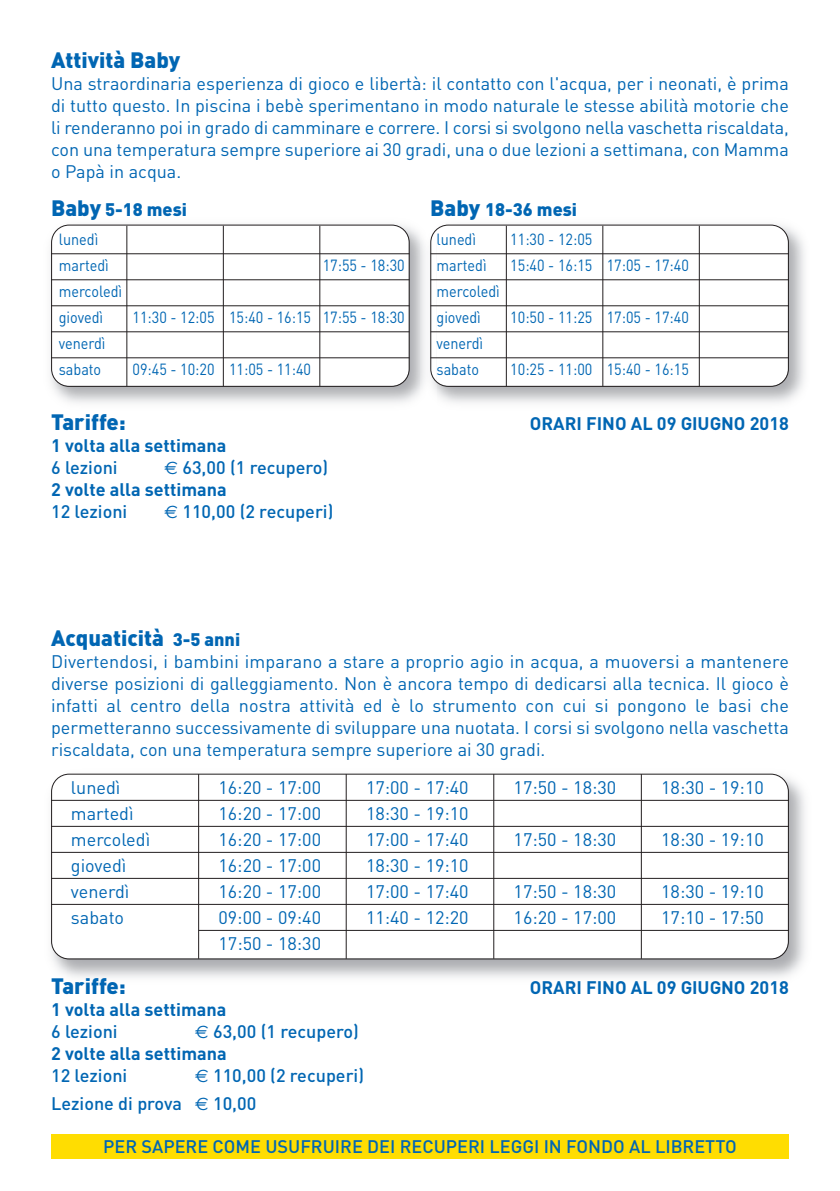
<style>
.page{position:relative;width:840px;height:1191px;background:#fff}
.page>*{position:absolute;margin:0;border:0;box-sizing:border-box;transform-origin:0 0}
.t1{font:900 22px "DINOT";color:#0166b3}
.t2{font:18px/22px "DINOT";color:#0166b3;text-align:justify}
.t3{font:700 18px/22px "DINOT";color:#0166b3}
.t4{font:500 18px/27.6px "DINOT";color:#0166b3}
.t5{font:900 18px "DINOT";color:#0166b3}
.t6{font:16px/26px "DINOT";color:#0166b3;scale:.9 1}
.s1{font-size:22px}
.s2{font-family:"Euro Sans";font-weight:400}
.s3{font-weight:500}
.s4{font-size:18px}
</style>
<div class="page">
<img style="left:51px;top:778px;width:754px;height:200px">
<svg style="left:52px;top:774px;width:735px;height:184px"></svg>
<div style="left:51px;top:773px;width:737px;height:186px;border:2px solid #231f20;border-radius:18px"></div>
<img style="left:50px;top:224px;width:755px;height:179px">
<svg style="left:52px;top:226px;width:356px;height:160px"></svg>
<div style="left:51px;top:225px;width:358px;height:162px;border:2px solid #231f20;border-radius:18px"></div>
<img style="left:420px;top:224px;width:16px;height:179px">
<svg style="left:436px;top:226px;width:351px;height:160px"></svg>
<img style="left:431px;top:231px;width:5px;height:150px">
<div style="left:430px;top:225px;width:358px;height:162px;border:2px solid #231f20;border-radius:18px"></div>
<hr style="left:51px;top:253px;width:358px;height:1px;background:#231f20">
<hr style="left:51px;top:279px;width:358px;height:1px;background:#231f20">
<hr style="left:51px;top:305px;width:358px;height:1px;background:#231f20">
<hr style="left:51px;top:331px;width:358px;height:1px;background:#231f20">
<hr style="left:51px;top:357px;width:358px;height:1px;background:#231f20">
<hr style="left:126px;top:226px;width:1px;height:160px;background:#231f20">
<hr style="left:223px;top:226px;width:1px;height:160px;background:#231f20">
<hr style="left:319px;top:226px;width:1px;height:160px;background:#231f20">
<hr style="left:430px;top:253px;width:358px;height:1px;background:#231f20">
<hr style="left:430px;top:279px;width:358px;height:1px;background:#231f20">
<hr style="left:430px;top:305px;width:358px;height:1px;background:#231f20">
<hr style="left:430px;top:331px;width:358px;height:1px;background:#231f20">
<hr style="left:430px;top:357px;width:358px;height:1px;background:#231f20">
<hr style="left:505px;top:226px;width:1px;height:160px;background:#231f20">
<hr style="left:602px;top:226px;width:1px;height:160px;background:#231f20">
<hr style="left:698px;top:226px;width:1px;height:160px;background:#231f20">
<hr style="left:51px;top:800px;width:737px;height:1px;background:#231f20">
<hr style="left:51px;top:826px;width:737px;height:1px;background:#231f20">
<hr style="left:51px;top:852px;width:737px;height:1px;background:#231f20">
<hr style="left:51px;top:878px;width:737px;height:1px;background:#231f20">
<hr style="left:51px;top:904px;width:737px;height:1px;background:#231f20">
<hr style="left:198px;top:930px;width:590px;height:1px;background:#231f20">
<hr style="left:198px;top:774px;width:1px;height:184px;background:#231f20">
<hr style="left:345px;top:774px;width:1px;height:184px;background:#231f20">
<hr style="left:493px;top:774px;width:1px;height:184px;background:#231f20">
<hr style="left:640px;top:774px;width:1px;height:184px;background:#231f20">
<div style="left:51px;top:1134px;width:737px;height:24px;background:#ffdd01"></div>
<p class="t1" style="left:51px;top:52px;width:131px">Attività Baby</p>
<p class="t2" style="left:51px;top:74px;width:739px">Una straordinaria esperienza di gioco e libertà: il contatto con l'acqua, per i neonati, è prima di tutto questo. In piscina i bebè sperimentano in modo naturale le stesse abilità motorie che li renderanno poi in grado di camminare e correre. I corsi si svolgono nella vaschetta riscaldata, con una temperatura sempre superiore ai 30 gradi, una o due lezioni a settimana, con Mamma o Papà in acqua.</p>
<p class="t5" style="left:51px;top:203px;width:137px"><span class="s1">Baby</span> 5-18 mesi</p>
<p class="t5" style="left:430px;top:203px;width:148px"><span class="s1">Baby</span> 18-36 mesi</p>
<p class="t6" style="left:59px;top:228px;width:57px">lunedì martedì</p>
<p class="t6" style="left:59px;top:280px;width:72px">mercoledì giovedì</p>
<p class="t6" style="left:59px;top:332px;width:53px">venerdì sabato</p>
<p class="t6" style="left:322px;top:254px;width:93px">17:55 - 18:30</p>
<p class="t6" style="left:132px;top:306px;width:304px">11:30 - 12:05 15:40 - 16:15 17:55 - 18:30</p>
<p class="t6" style="left:132px;top:358px;width:200px">09:45 - 10:20 11:05 - 11:40</p>
<p class="t6" style="left:436px;top:228px;width:45px">lunedì</p>
<p class="t6" style="left:510px;top:228px;width:93px">11:30 - 12:05</p>
<p class="t6" style="left:436px;top:254px;width:57px">martedì</p>
<p class="t6" style="left:510px;top:254px;width:200px">15:40 - 16:15 17:05 - 17:40</p>
<p class="t6" style="left:436px;top:280px;width:72px">mercoledì giovedì</p>
<p class="t6" style="left:510px;top:306px;width:200px">10:50 - 11:25 17:05 - 17:40</p>
<p class="t6" style="left:436px;top:332px;width:53px">venerdì sabato</p>
<p class="t6" style="left:510px;top:358px;width:200px">10:25 - 11:00 15:40 - 16:15</p>
<p class="t1" style="left:51px;top:414px;width:76px">Tariffe:</p>
<p class="t3" style="left:529px;top:414px;width:260px">ORARI FINO AL 09 GIUGNO 2018</p>
<p class="t3" style="left:51px;top:436px;width:177px">1 volta alla settimana</p>
<p class="t4" style="left:51px;top:456px;width:68px">6 lezioni</p>
<p class="t3" style="left:51px;top:458px;width:278px;text-indent:113px"><span class="s2">€</span> <span class="s3">63,00 (1 recupero)<br></span>2 volte alla settimana</p>
<p class="t4" style="left:51px;top:500px;width:78px">12 lezioni</p>
<p class="t4" style="left:164px;top:500px;width:170px"><span class="s2">€</span> 110,00 (2 recuperi)</p>
<p class="t1" style="left:51px;top:630px;width:190px">Acquaticità <span class="s4">3-5 anni</span></p>
<p class="t2" style="left:51px;top:652px;width:739px">Divertendosi, i bambini imparano a stare a proprio agio in acqua, a muoversi a mantenere diverse posizioni di galleggiamento. Non è ancora tempo di dedicarsi alla tecnica. Il gioco è infatti al centro della nostra attività ed è lo strumento con cui si pongono le basi che permetteranno successivamente di sviluppare una nuotata. I corsi si svolgono nella vaschetta riscaldata, con una temperatura sempre superiore ai 30 gradi.</p>
<p class="t2" style="left:71px;top:778px;width:51px">lunedì</p>
<p class="t2" style="left:218px;top:778px;width:104px">16:20 - 17:00</p>
<p class="t2" style="left:366px;top:778px;width:104px">17:00 - 17:40</p>
<p class="t2" style="left:513px;top:778px;width:104px">17:50 - 18:30</p>
<p class="t2" style="left:660px;top:778px;width:104px">18:30 - 19:10</p>
<p class="t2" style="left:71px;top:804px;width:64px">martedì</p>
<p class="t2" style="left:218px;top:804px;width:104px">16:20 - 17:00</p>
<p class="t2" style="left:366px;top:804px;width:104px">18:30 - 19:10</p>
<p class="t2" style="left:71px;top:830px;width:81px">mercoledì</p>
<p class="t2" style="left:218px;top:830px;width:104px">16:20 - 17:00</p>
<p class="t2" style="left:366px;top:830px;width:104px">17:00 - 17:40</p>
<p class="t2" style="left:513px;top:830px;width:104px">17:50 - 18:30</p>
<p class="t2" style="left:660px;top:830px;width:104px">18:30 - 19:10</p>
<p class="t2" style="left:71px;top:856px;width:57px">giovedì</p>
<p class="t2" style="left:218px;top:856px;width:104px">16:20 - 17:00</p>
<p class="t2" style="left:366px;top:856px;width:104px">18:30 - 19:10</p>
<p class="t2" style="left:71px;top:882px;width:60px">venerdì</p>
<p class="t2" style="left:218px;top:882px;width:104px">16:20 - 17:00</p>
<p class="t2" style="left:366px;top:882px;width:104px">17:00 - 17:40</p>
<p class="t2" style="left:513px;top:882px;width:104px">17:50 - 18:30</p>
<p class="t2" style="left:660px;top:882px;width:104px">18:30 - 19:10</p>
<p class="t2" style="left:71px;top:908px;width:55px">sabato</p>
<p class="t2" style="left:218px;top:908px;width:104px">09:00 - 09:40</p>
<p class="t2" style="left:366px;top:908px;width:104px">11:40 - 12:20</p>
<p class="t2" style="left:513px;top:908px;width:104px">16:20 - 17:00</p>
<p class="t2" style="left:660px;top:908px;width:104px">17:10 - 17:50</p>
<p class="t2" style="left:218px;top:934px;width:104px">17:50 - 18:30</p>
<p class="t1" style="left:51px;top:978px;width:76px">Tariffe:</p>
<p class="t3" style="left:529px;top:978px;width:260px">ORARI FINO AL 09 GIUGNO 2018</p>
<p class="t3" style="left:51px;top:1000px;width:177px">1 volta alla settimana</p>
<p class="t4" style="left:51px;top:1019px;width:68px">6 lezioni</p>
<p class="t3" style="left:51px;top:1022px;width:309px;text-indent:144px"><span class="s2">€</span> <span class="s3">63,00 (1 recupero)<br></span>2 volte alla settimana</p>
<p class="t4" style="left:51px;top:1063px;width:78px">12 lezioni</p>
<p class="t4" style="left:51px;top:1063px;width:314px;text-indent:144px"><span class="s2">€</span> 110,00 (2 recuperi)<br>Lezione di prova <span class="s2">€</span> 10,00</p>
<p class="t4" style="left:103px;top:1134px;width:634px">PER SAPERE COME USUFRUIRE DEI RECUPERI LEGGI IN FONDO AL LIBRETTO</p>
</div>
